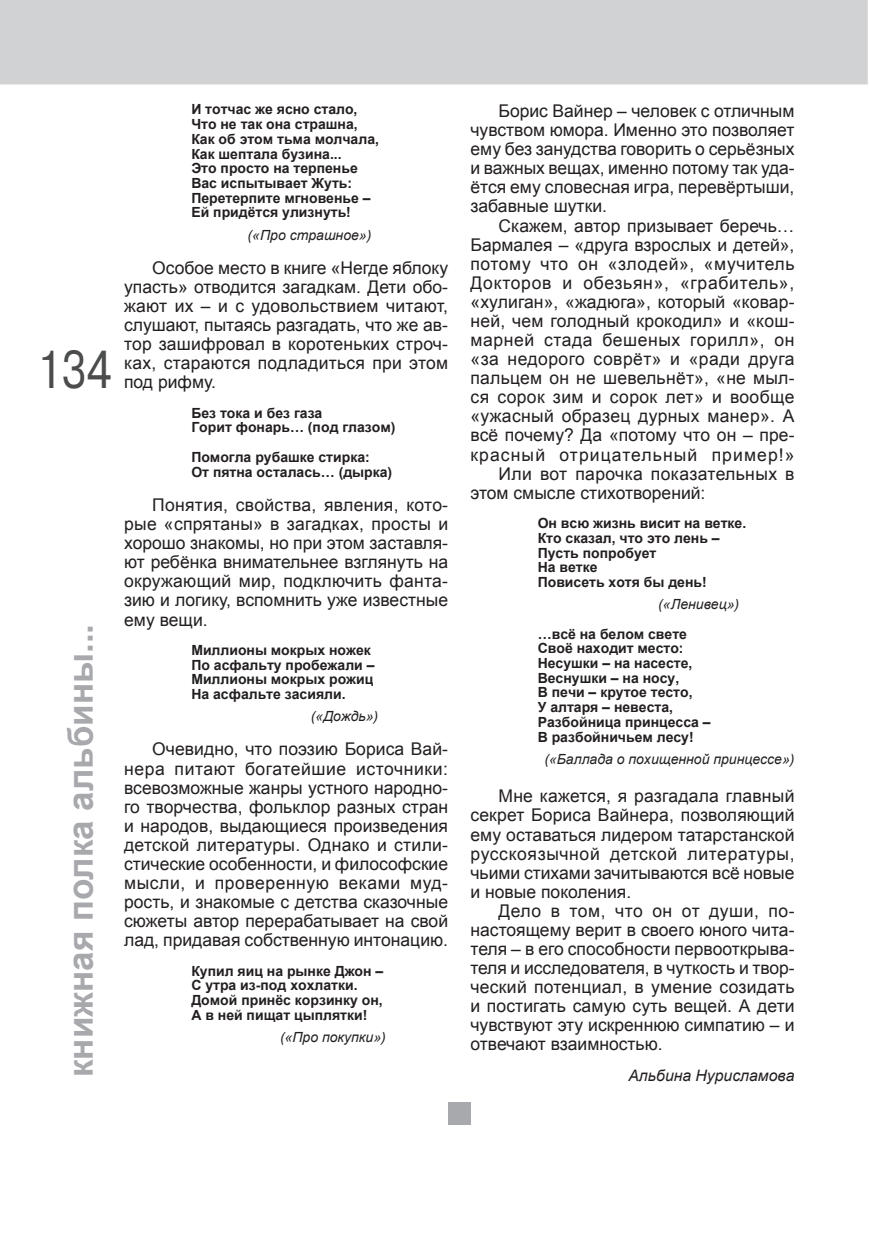
<style>
.page{position:relative;width:869px;height:1241px;background:#fff}
.page>*{position:absolute;margin:0;border:0;box-sizing:border-box;transform-origin:0 0}
.t1{font:49px "TT Arial";color:#4b4c4d;scale:.8 1}
.t2{font:700 35px "Arial";color:#a8a9ad}
.t3{font:17.5px/19.1px "Arial";letter-spacing:.005em;color:#231f20;text-align:justify}
.t4{font:17.5px "Arial";letter-spacing:.04em;color:#231f20}
.t5{font:17.5px "Arial";letter-spacing:.03em;color:#231f20}
.t6{font:17.5px "Arial";letter-spacing:.025em;color:#231f20}
.t7{font:17.5px "Arial";letter-spacing:.035em;color:#231f20}
.t8{font:17.5px "Arial";letter-spacing:.065em;color:#231f20}
.t9{font:italic 15.75px "Arial";color:#231f20}
.t10{font:700 14px/14.7px "Arial";color:#231f20}
.t11{font:italic 14px "Arial";color:#231f20}
</style>
<div class="page">
<div style="left:0;top:0;width:867px;height:84px;background:#d1d2d4"></div>
<div style="left:448px;top:1101px;width:22px;height:23px;background:#a8a9ad"></div>
<h1 class="t1" style="left:37px;top:342px;width:95px">134</h1>
<h2 class="t2" style="left:61px;top:1076px;width:454px;rotate:-90deg">книжная полка альбины...</h2>
<p class="t10" style="left:191px;top:102px;width:189px">И тотчас же ясно стало,<br>Что не так она страшна,<br>Как об этом тьма молчала,<br>Как шептала бузина...<br>Это просто на терпенье<br>Вас испытывает Жуть:<br>Перетерпите мгновенье –<br>Ей придётся улизнуть!</p>
<p class="t11" style="left:201px;top:227px;width:172px">------------(«Про страшное»)</p>
<p class="t3" style="left:124px;top:258px;width:325px;text-indent:28px">Особое место в книге «Негде яблоку упасть» отводится загадкам. Дети обо&shy;жают их – и с удовольствием читают, слушают, пытаясь разгадать, что же ав&shy;тор зашифровал в коротеньких строч&shy;ках, стараются подладиться при этом под рифму.</p>
<p class="t10" style="left:191px;top:405px;width:206px">Без тока и без газа<br>Горит фонарь… (под глазом)</p>
<p class="t10" style="left:191px;top:449px;width:202px">Помогла рубашке стирка:<br>От пятна осталась… (дырка)</p>
<p class="t3" style="left:124px;top:495px;width:325px;text-indent:28px">Понятия, свойства, явления, кото&shy;рые «спрятаны» в загадках, просты и хорошо знакомы, но при этом заставля&shy;ют ребёнка внимательнее взглянуть на окружающий мир, подключить фанта&shy;зию и логику, вспомнить уже известные ему вещи.</p>
<p class="t10" style="left:191px;top:642px;width:185px">Миллионы мокрых ножек<br>По асфальту пробежали –<br>Миллионы мокрых рожиц<br>На асфальте засияли.</p>
<p class="t3" style="left:124px;top:739px;width:325px;text-indent:28px">Очевидно, что поэзию Бориса Вай&shy;нера питают богатейшие источники: всевозможные жанры устного народно&shy;го творчества, фольклор разных стран и народов, выдающиеся произведения детской литературы. Однако и стили&shy;стические особенности, и философские мысли, и проверенную веками муд&shy;рость, и знакомые с детства сказочные сюжеты автор перерабатывает на свой лад, придавая собственную интонацию.</p>
<p class="t10" style="left:191px;top:963px;width:193px">Купил яиц на рынке Джон –<br>С утра из-под хохлатки.<br>Домой принёс корзинку он,<br>А в ней пищат цыплятки!</p>
<p class="t3" style="left:470px;top:101px;width:325px;text-indent:28px">Борис Вайнер – человек с отличным чувством юмора. Именно это позволяет ему без занудства говорить о серьёзных и важных вещах, именно потому так уда&shy;ётся ему словесная игра, перевёртыши, забавные шутки.</p>
<p class="t3" style="left:498px;top:216px;width:297px">Скажем, автор призывает беречь…</p>
<p class="t3" style="left:470px;top:235px;width:325px">Бармалея – «друга взрослых и детей»,</p>
<p class="t5" style="left:470px;top:254px;width:325px">потому что он «злодей», «мучитель</p>
<p class="t4" style="left:470px;top:273px;width:325px">Докторов и обезьян», «грабитель»,</p>
<p class="t3" style="left:470px;top:292px;width:325px">«хулиган», «жадюга», который «ковар-</p>
<p class="t3" style="left:470px;top:311px;width:325px">ней, чем голодный крокодил» и «кош-</p>
<p class="t7" style="left:470px;top:330px;width:325px">марней стада бешеных горилл», он</p>
<p class="t6" style="left:470px;top:349px;width:325px">«за недорого соврёт» и «ради друга</p>
<p class="t3" style="left:470px;top:368px;width:325px">пальцем он не шевельнёт», «не мыл-</p>
<p class="t3" style="left:470px;top:387px;width:325px">ся сорок зим и сорок лет» и вообще</p>
<p class="t3" style="left:470px;top:407px;width:325px">«ужасный образец дурных манер». А</p>
<p class="t3" style="left:470px;top:426px;width:325px">всё почему? Да «потому что он – пре-</p>
<p class="t8" style="left:470px;top:444px;width:325px">красный отрицательный пример!»</p>
<p class="t3" style="left:498px;top:464px;width:297px">Или вот парочка показательных в</p>
<p class="t3" style="left:470px;top:483px;width:236px">этом смысле стихотворений:</p>
<p class="t10" style="left:537px;top:516px;width:210px">Он всю жизнь висит на ветке.<br>Кто сказал, что это лень –<br>Пусть попробует<br>На ветке<br>Повисеть хотя бы день!</p>
<p class="t10" style="left:537px;top:626px;width:174px">…всё на белом свете<br>Своё находит место:<br>Несушки – на насесте,<br>Веснушки – на носу,<br>В печи – крутое тесто,<br>У алтаря – невеста,<br>Разбойница принцесса –<br>В разбойничьем лесу!</p>
<p class="t11" style="left:544px;top:751px;width:251px">(«Баллада о похищенной принцессе»)</p>
<p class="t3" style="left:470px;top:786px;width:325px;text-indent:28px">Мне кажется, я разгадала главный секрет Бориса Вайнера, позволяющий ему оставаться лидером татарстанской русскоязычной детской литературы, чьими стихами зачитываются всё новые и новые поколения.</p>
<p class="t3" style="left:470px;top:901px;width:325px;text-indent:28px">Дело в том, что он от души, по&shy;настоящему верит в своего юного чита&shy;теля – в его способности первооткрыва&shy;теля и исследователя, в чуткость и твор&shy;ческий потенциал, в умение созидать и постигать самую суть вещей. А дети чувствуют эту искреннюю симпатию – и отвечают взаимностью.</p>
<p class="t9" style="left:628px;top:1066px;width:167px">Альбина Нурисламова</p>
</div>
